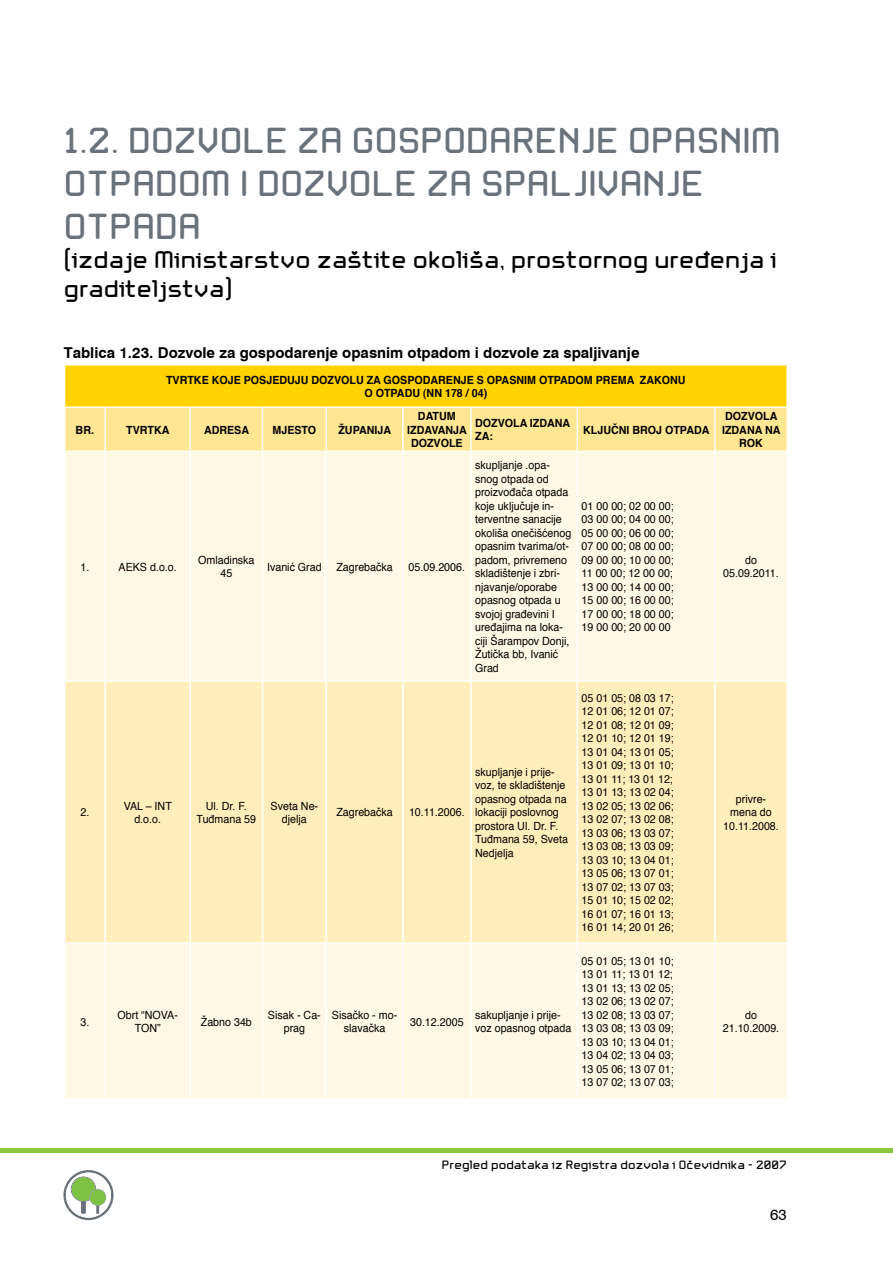
<style>
.page{position:relative;width:893px;height:1263px;background:#fff}
.page>*{position:absolute;margin:0;border:0;box-sizing:border-box;transform-origin:0 0}
.t1{font:500 36px/43.2px "AZ Okapitala";color:#6a737b}
.t2{font:500 24px/28.8px "AZ Okapitala";color:#000}
.t3{font:700 15px "Swiss 721 BT";color:#000}
.t4{font:15px "Swiss 721 BT";color:#000}
.t5{font:500 12px "AZ Okapitala";color:#000}
.t6{font:11.25px/13.5px "Helvetica";color:#000;text-align:center;scale:.95 1}
.t7{font:700 11.25px/13.5px "Helvetica";color:#000;text-align:center;scale:.95 1}
</style>
<div class="page">
<hr style="left:0;top:1148px;width:893px;height:4px;background:#8cc63f">
<svg style="left:63px;top:1170px;width:51px;height:50px"></svg>
<div style="left:65px;top:365px;width:722px;height:42px;background:#ffd200"></div>
<div style="left:65px;top:408px;width:721px;height:43px;background:#ffe693"></div>
<div style="left:65px;top:452px;width:721px;height:647px;background:#fff8e5"></div>
<div style="left:65px;top:682px;width:721px;height:260px;background:#ffeebc"></div>
<hr style="left:104px;top:452px;width:2px;height:228px;background:#fff">
<hr style="left:189px;top:452px;width:2px;height:228px;background:#fff">
<hr style="left:262px;top:452px;width:1px;height:228px;background:#fff">
<hr style="left:326px;top:452px;width:1px;height:228px;background:#fff">
<hr style="left:402px;top:452px;width:2px;height:228px;background:#fff">
<hr style="left:470px;top:452px;width:2px;height:228px;background:#fff">
<hr style="left:577px;top:452px;width:1px;height:228px;background:#fff">
<hr style="left:714px;top:452px;width:2px;height:228px;background:#fff">
<hr style="left:64px;top:680px;width:41px;height:2px;background:#fff">
<hr style="left:105px;top:680px;width:85px;height:2px;background:#fff">
<hr style="left:104px;top:682px;width:2px;height:260px;background:#fff">
<hr style="left:190px;top:680px;width:73px;height:2px;background:#fff">
<hr style="left:189px;top:682px;width:2px;height:260px;background:#fff">
<hr style="left:263px;top:680px;width:63px;height:2px;background:#fff">
<hr style="left:262px;top:682px;width:1px;height:260px;background:#fff">
<hr style="left:326px;top:680px;width:77px;height:2px;background:#fff">
<hr style="left:326px;top:682px;width:1px;height:260px;background:#fff">
<hr style="left:403px;top:680px;width:68px;height:2px;background:#fff">
<hr style="left:402px;top:682px;width:2px;height:260px;background:#fff">
<hr style="left:471px;top:680px;width:106px;height:2px;background:#fff">
<hr style="left:470px;top:682px;width:2px;height:260px;background:#fff">
<hr style="left:577px;top:680px;width:138px;height:2px;background:#fff">
<hr style="left:577px;top:682px;width:1px;height:260px;background:#fff">
<hr style="left:715px;top:680px;width:73px;height:2px;background:#fff">
<hr style="left:714px;top:682px;width:2px;height:260px;background:#fff">
<hr style="left:64px;top:942px;width:41px;height:2px;background:#fff">
<hr style="left:105px;top:942px;width:85px;height:2px;background:#fff">
<hr style="left:104px;top:944px;width:2px;height:155px;background:#fff">
<hr style="left:190px;top:942px;width:73px;height:2px;background:#fff">
<hr style="left:189px;top:944px;width:2px;height:155px;background:#fff">
<hr style="left:263px;top:942px;width:63px;height:2px;background:#fff">
<hr style="left:262px;top:944px;width:1px;height:155px;background:#fff">
<hr style="left:326px;top:942px;width:77px;height:2px;background:#fff">
<hr style="left:326px;top:944px;width:1px;height:155px;background:#fff">
<hr style="left:403px;top:942px;width:68px;height:2px;background:#fff">
<hr style="left:402px;top:944px;width:2px;height:155px;background:#fff">
<hr style="left:471px;top:942px;width:106px;height:2px;background:#fff">
<hr style="left:470px;top:944px;width:2px;height:155px;background:#fff">
<hr style="left:577px;top:942px;width:138px;height:2px;background:#fff">
<hr style="left:577px;top:944px;width:1px;height:155px;background:#fff">
<hr style="left:715px;top:942px;width:73px;height:2px;background:#fff">
<hr style="left:714px;top:944px;width:2px;height:155px;background:#fff">
<hr style="left:786px;top:365px;width:2px;height:41px;background:#fff">
<hr style="left:64px;top:406px;width:41px;height:2px;background:#fff">
<hr style="left:105px;top:406px;width:85px;height:2px;background:#fff">
<hr style="left:104px;top:408px;width:2px;height:43px;background:#fff">
<hr style="left:190px;top:406px;width:73px;height:2px;background:#fff">
<hr style="left:189px;top:408px;width:2px;height:43px;background:#fff">
<hr style="left:263px;top:406px;width:63px;height:2px;background:#fff">
<hr style="left:262px;top:408px;width:1px;height:43px;background:#fff">
<hr style="left:326px;top:406px;width:77px;height:2px;background:#fff">
<hr style="left:326px;top:408px;width:1px;height:43px;background:#fff">
<hr style="left:403px;top:406px;width:68px;height:2px;background:#fff">
<hr style="left:402px;top:408px;width:2px;height:43px;background:#fff">
<hr style="left:471px;top:406px;width:106px;height:2px;background:#fff">
<hr style="left:470px;top:408px;width:2px;height:43px;background:#fff">
<hr style="left:577px;top:406px;width:138px;height:2px;background:#fff">
<hr style="left:577px;top:408px;width:1px;height:43px;background:#fff">
<hr style="left:715px;top:406px;width:73px;height:2px;background:#fff">
<hr style="left:714px;top:408px;width:2px;height:43px;background:#fff">
<h1 class="t1" style="left:64px;top:119px;width:719px">1.2. DOZVOLE ZA GOSPODARENJE OPASNIM<br>OTPADOM I DOZVOLE ZA SPALJIVANJE<br>OTPADA</h1>
<h2 class="t2" style="left:64px;top:245px;width:715px">(izdaje Ministarstvo zaštite okoliša, prostornog uređenja i graditeljstva)</h2>
<h3 class="t3" style="left:64px;top:344px;width:577px">Tablica 1.23. Dozvole za gospodarenje opasnim otpadom i dozvole za spaljivanje</h3>
<p class="t7" style="left:166px;top:374px;width:548px">TVRTKE KOJE POSJEDUJU DOZVOLU ZA GOSPODARENJE S OPASNIM OTPADOM PREMA ZAKONU<br>O OTPADU (NN 178 / 04)</p>
<p class="t7" style="left:76px;top:424px;width:21px">BR.</p>
<p class="t7" style="left:126px;top:424px;width:47px">TVRTKA</p>
<p class="t7" style="left:204px;top:424px;width:49px">ADRESA</p>
<p class="t7" style="left:273px;top:424px;width:48px">MJESTO</p>
<p class="t7" style="left:338px;top:424px;width:57px">ŽUPANIJA</p>
<p class="t7" style="left:407px;top:410px;width:64px">DATUM<br>IZDAVANJA<br>DOZVOLE</p>
<p class="t7" style="left:475px;top:417px;width:102px;text-align:left">DOZVOLA IZDANA<br>ZA:</p>
<p class="t7" style="left:583px;top:424px;width:134px">KLJUČNI BROJ OTPADA</p>
<p class="t7" style="left:722px;top:410px;width:63px">DOZVOLA<br>IZDANA NA<br>ROK</p>
<p class="t6" style="left:80px;top:560px;width:11px">1.</p>
<p class="t6" style="left:119px;top:560px;width:63px">AEKS d.o.o.</p>
<p class="t6" style="left:198px;top:554px;width:61px">Omladinska<br>45</p>
<p class="t6" style="left:267px;top:560px;width:59px">Ivanić Grad</p>
<p class="t6" style="left:336px;top:560px;width:61px">Zagrebačka</p>
<p class="t6" style="left:409px;top:560px;width:61px">05.09.2006.</p>
<p class="t6" style="left:475px;top:459px;width:103px;text-align:left">skupljanje .opa&shy;snog otpada od proizvođača otpada koje uključuje in&shy;terventne sanacije okoliša onečišćenog opasnim tvarima/ot&shy;padom, privremeno skladištenje i zbri&shy;njavanje/oporabe opasnog otpada u svojoj građevini I uređajima na loka&shy;ciji Šarampov Donji,<br>Žutička bb, Ivanić<br>Grad</p>
<p class="t6" style="left:80px;top:806px;width:11px">2.</p>
<p class="t6" style="left:124px;top:800px;width:52px">VAL – INT d.o.o.</p>
<p class="t6" style="left:197px;top:800px;width:64px">Ul. Dr. F.<br>Tuđmana 59</p>
<p class="t6" style="left:271px;top:800px;width:52px">Sveta Ne&shy;djelja</p>
<p class="t6" style="left:336px;top:806px;width:61px">Zagrebačka</p>
<p class="t6" style="left:409px;top:806px;width:60px">10.11.2006.</p>
<p class="t6" style="left:475px;top:766px;width:99px;text-align:left">skupljanje i prije&shy;voz, te skladištenje opasnog otpada na lokaciji poslovnog prostora Ul. Dr. F.<br>Tuđmana 59, Sveta<br>Nedjelja</p>
<p class="t6" style="left:80px;top:1016px;width:11px">3.</p>
<p class="t6" style="left:118px;top:1009px;width:65px">Obrt “NOVA-<br>TON”</p>
<p class="t6" style="left:201px;top:1016px;width:55px">Žabno 34b</p>
<p class="t6" style="left:268px;top:1009px;width:57px">Sisak - Ca&shy;prag</p>
<p class="t6" style="left:332px;top:1009px;width:70px">Sisačko - mo&shy;slavačka</p>
<p class="t6" style="left:410px;top:1016px;width:58px">30.12.2005</p>
<p class="t6" style="left:475px;top:1009px;width:103px;text-align:left">sakupljanje i prije&shy;voz opasnog otpada</p>
<p class="t6" style="left:582px;top:500px;width:98px;text-align:justify">01 00 00; 02 00 00; 03 00 00; 04 00 00; 05 00 00; 06 00 00; 07 00 00; 08 00 00; 09 00 00; 10 00 00; 11 00 00; 12 00 00; 13 00 00; 14 00 00; 15 00 00; 16 00 00; 17 00 00; 18 00 00; 19 00 00; 20 00 00</p>
<p class="t6" style="left:582px;top:692px;width:98px;text-align:justify">05 01 05; 08 03 17; 12 01 06; 12 01 07; 12 01 08; 12 01 09; 12 01 10; 12 01 19; 13 01 04; 13 01 05; 13 01 09; 13 01 10; 13 01 11; 13 01 12; 13 01 13; 13 02 04; 13 02 05; 13 02 06; 13 02 07; 13 02 08; 13 03 06; 13 03 07; 13 03 08; 13 03 09; 13 03 10; 13 04 01; 13 05 06; 13 07 01; 13 07 02; 13 07 03; 15 01 10; 15 02 02; 16 01 07; 16 01 13; 16 01 14; 20 01 26;</p>
<p class="t6" style="left:582px;top:955px;width:98px;text-align:justify">05 01 05; 13 01 10; 13 01 11; 13 01 12; 13 01 13; 13 02 05; 13 02 06; 13 02 07; 13 02 08; 13 03 07; 13 03 08; 13 03 09; 13 03 10; 13 04 01; 13 04 02; 13 04 03; 13 05 06; 13 07 01; 13 07 02; 13 07 03;</p>
<p class="t6" style="left:723px;top:554px;width:60px">do<br>05.09.2011.</p>
<p class="t6" style="left:723px;top:793px;width:60px">privre&shy;mena do<br>10.11.2008.</p>
<p class="t6" style="left:723px;top:1009px;width:61px">do<br>21.10.2009.</p>
<p class="t5" style="left:442px;top:1158px;width:346px">Pregled podataka iz Registra dozvola i Očevidnika - 2007</p>
<h3 class="t4" style="left:770px;top:1205px;width:9px">63</h3>
</div>
